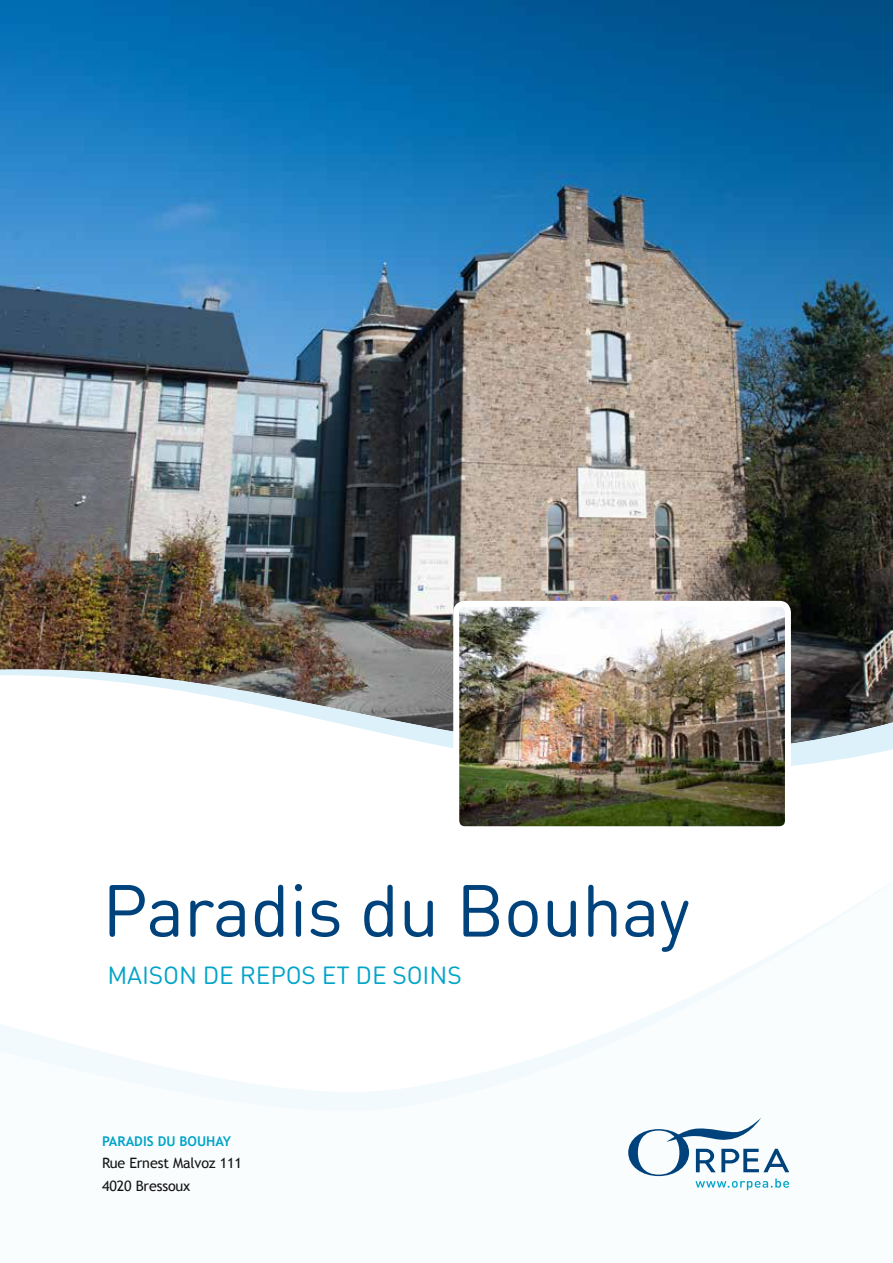
<style>
.page{position:relative;width:893px;height:1263px;background:#fff}
.page>*{position:absolute;margin:0;border:0;box-sizing:border-box;transform-origin:0 0}
.t1{font:72.45px "DIN Round Pro";letter-spacing:-.01em;color:#00437c}
.t2{font:24.6px "DIN Round Pro";letter-spacing:-.005em;color:#00a4c8}
.t3{font:14.4px/22.4px "Trebuchet MS";letter-spacing:-.01em;color:#131413}
.t4{font:700 13.5px "Trebuchet MS";color:#00a4c8}
</style>
<div class="page">
<img style="left:0;top:0;width:893px;height:662px">
<svg style="left:0;top:882px;width:892px;height:309px"></svg>
<svg style="left:0;top:662px;width:893px;height:104px"></svg>
<svg style="left:628px;top:1117px;width:161px;height:73px"></svg>
<img style="left:460px;top:608px;width:324px;height:217px">
<div style="left:453px;top:601px;width:338px;height:231px;border:6px solid #fff;border-radius:9px"></div>
<h1 class="t1" style="left:102px;top:862px;width:590px">Paradis du Bouhay</h1>
<h2 class="t2" style="left:107px;top:959px;width:356px">MAISON DE REPOS ET DE SOINS</h2>
<p class="t4" style="left:102px;top:1133px;width:131px">PARADIS DU BOUHAY</p>
<p class="t3" style="left:102px;top:1152px;width:141px">Rue Ernest Malvoz 111<br>4020 Bressoux</p>
</div>
